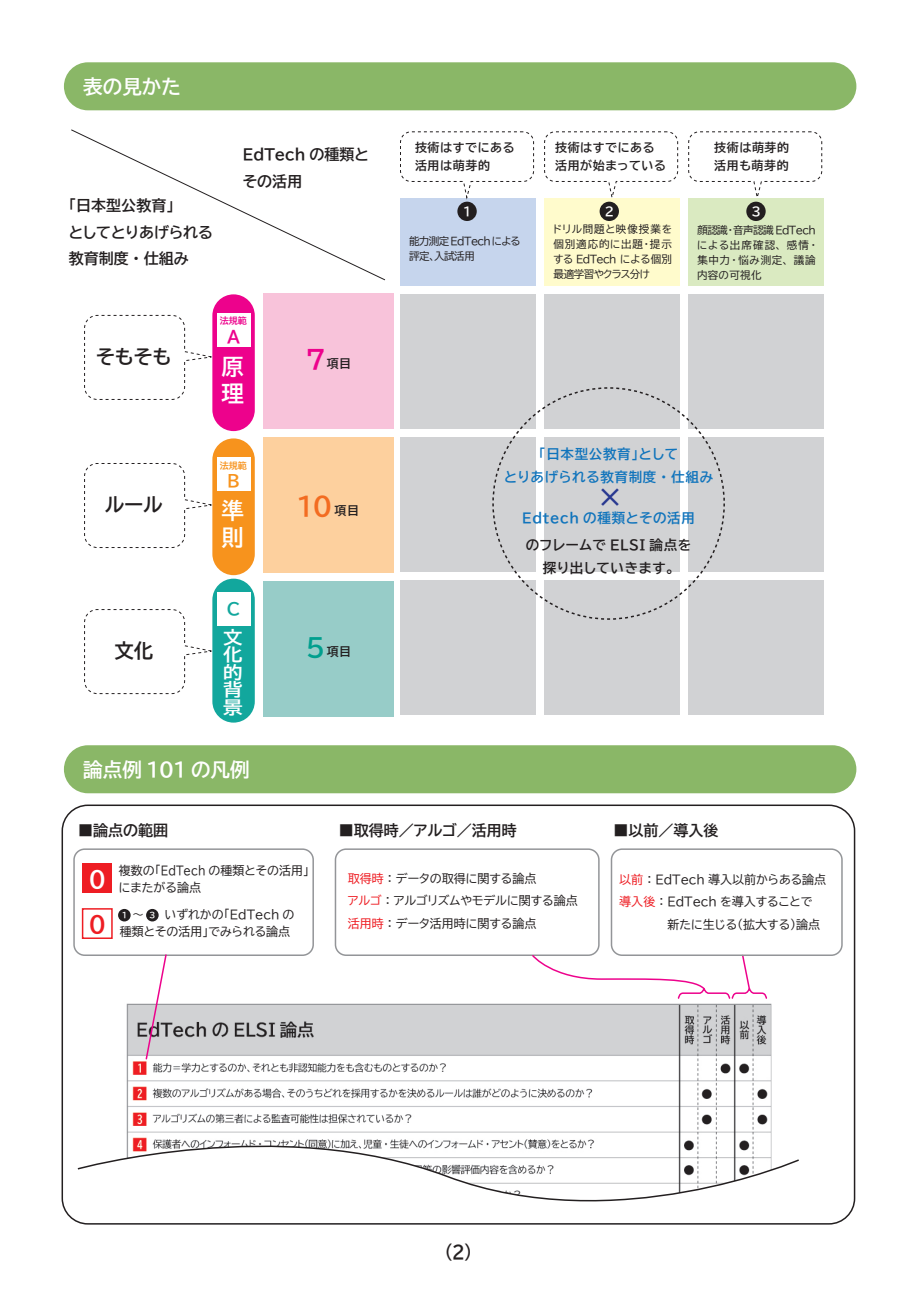
<style>
.page{position:relative;width:919px;height:1289px;background:#fff}
.page>*{position:absolute;margin:0;border:0;box-sizing:border-box;transform-origin:0 0}
.t1{font:28.5px "BIZ UDP Gothic Bold";color:#283890}
.t2{font:25.5px "BIZ UDP Gothic Bold";color:#f36c21}
.t3{font:25.5px "BIZ UDP Gothic Bold";color:#ed028c}
.t4{font:22.5px/27px "BIZ UDP Gothic Bold";color:#fff}
.t5{font:22.5px "BIZ UDP Gothic Bold";color:#ee1d23}
.t6{font:19.5px "BIZ UDP Gothic Bold";color:#fff}
.t7{font:19.5px "BIZ UDP Gothic Bold";color:#231f20}
.t8{font:18px "BIZ UDP Gothic Bold";color:#231f20;scale:.92 1}
.t9{font:17.55px/17.5px "BIZ UDP Gothic Bold";color:#fff;text-align:justify;scale:1.11 1}
.t10{font:16.5px "BIZ UDP Gothic Bold";color:#ed028c}
.t11{font:16.5px "BIZ UDP Gothic Bold";color:#f7931d}
.t12{font:16.5px "BIZ UDP Gothic Bold";color:#12a79d}
.t13{font:15px/26.2px "BIZ UDP Gothic Bold";color:#231f20}
.t14{font:13.5px/22.5px "BIZ UDP Gothic Bold";letter-spacing:.05em;color:#1074bc;text-align:center}
.t15{font:13.5px/22.5px "BIZ UDP Gothic Bold";letter-spacing:.05em;color:#231f20;text-align:center}
.t16{font:12px/22.5px "BIZ UDP Gothic";color:#231f20}
.t17{font:12px/18px "BIZ UDP Gothic Bold";letter-spacing:.05em;color:#231f20}
.t18{font:12px "BIZ UDP Gothic Bold";color:#fff}
.t19{font:10.5px/15px "BIZ UDP Gothic";color:#231f20;text-align:justify}
.t20{font:10.5px/15px "BIZ UDP Gothic";letter-spacing:-.055em;color:#231f20}
.t21{font:9px "BIZ UDP Gothic Bold";color:#ed028c}
.t22{font:9px "BIZ UDP Gothic Bold";color:#f7931d}
.t23{font:7.8px "BIZ UDP Gothic Bold";color:#fff}
.s1{font-size:12px;color:#231f20}
.s2{font-size:25.5px;color:#009f8e}
.s3{color:#ee1d23}
</style>
<div class="page">
<div style="left:688px;top:198px;width:135px;height:88px;background:#daeac1"></div>
<div style="left:544px;top:198px;width:135px;height:88px;background:#fffbcc"></div>
<div style="left:400px;top:198px;width:135px;height:88px;background:#c6d5ed"></div>
<div style="left:688px;top:437px;width:135px;height:135px;background:#d1d2d4"></div>
<div style="left:544px;top:437px;width:135px;height:135px;background:#d1d2d4"></div>
<div style="left:400px;top:437px;width:135px;height:135px;background:#d1d2d4"></div>
<div style="left:688px;top:294px;width:135px;height:135px;background:#d1d2d4"></div>
<div style="left:544px;top:294px;width:135px;height:135px;background:#d1d2d4"></div>
<div style="left:400px;top:294px;width:135px;height:135px;background:#d1d2d4"></div>
<div style="left:688px;top:580px;width:135px;height:135px;background:#d1d2d4"></div>
<div style="left:544px;top:580px;width:135px;height:135px;background:#d1d2d4"></div>
<div style="left:400px;top:580px;width:135px;height:135px;background:#d1d2d4"></div>
<div style="left:64px;top:745px;width:792px;height:48px;background:#8ab767;border-radius:24px"></div>
<img style="left:126px;top:1003px;width:645px;height:110px">
<svg style="left:76px;top:1113px;width:724px;height:112px"></svg>
<div style="left:64px;top:62px;width:792px;height:48px;background:#8ab767;border-radius:24px"></div>
<div style="left:83px;top:863px;width:29px;height:30px;background:#ee1d23"></div>
<div style="left:82px;top:908px;width:31px;height:31px;border:2px solid #ee1d23"></div>
<div style="left:73px;top:848px;width:241px;height:108px;border:2px solid #939598;border-radius:11px"></div>
<div style="left:335px;top:848px;width:264px;height:108px;border:2px solid #939598;border-radius:11px"></div>
<div style="left:610px;top:848px;width:232px;height:108px;border:2px solid #939598;border-radius:11px"></div>
<svg style="left:145px;top:953px;width:23px;height:107px"></svg>
<svg style="left:531px;top:953px;width:236px;height:46px"></svg>
<div style="left:62px;top:804px;width:793px;height:420px;border:2px solid #231f20;border-radius:26px"></div>
<div style="left:212px;top:294px;width:43px;height:137px;background:#ed028c;border-radius:21px"></div>
<div style="left:263px;top:293px;width:130px;height:135px;background:#f8c3da"></div>
<div style="left:263px;top:437px;width:130px;height:135px;background:#fdd09e"></div>
<div style="left:263px;top:581px;width:130px;height:135px;background:#97ccc8"></div>
<svg style="left:400px;top:131px;width:134px;height:69px"></svg>
<svg style="left:544px;top:131px;width:134px;height:67px"></svg>
<svg style="left:688px;top:131px;width:134px;height:66px"></svg>
<svg style="left:71px;top:129px;width:315px;height:152px"></svg>
<div style="left:217px;top:314px;width:33px;height:33px;background:#fff"></div>
<div style="left:212px;top:438px;width:43px;height:137px;background:#f7931d;border-radius:21px"></div>
<div style="left:217px;top:458px;width:33px;height:33px;background:#fff"></div>
<div style="left:212px;top:578px;width:43px;height:144px;background:#12a79d;border-radius:21px"></div>
<svg style="left:84px;top:315px;width:128px;height:85px"></svg>
<svg style="left:84px;top:463px;width:128px;height:85px"></svg>
<svg style="left:84px;top:609px;width:128px;height:85px"></svg>
<div style="left:599px;top:202px;width:20px;height:19px;background:#231f20;border-radius:50%"></div>
<div style="left:457px;top:202px;width:19px;height:19px;background:#231f20;border-radius:50%"></div>
<div style="left:746px;top:202px;width:19px;height:19px;background:#231f20;border-radius:50%"></div>
<div style="left:118px;top:908px;width:13px;height:13px;background:#231f20;border-radius:50%"></div>
<div style="left:146px;top:908px;width:13px;height:13px;background:#231f20;border-radius:50%"></div>
<div style="left:217px;top:592px;width:33px;height:33px;background:#fff"></div>
<h3 class="t6" style="left:83px;top:77px;width:99px">表の見かた</h3>
<p class="t13" style="left:69px;top:192px;width:145px">「日本型公教育」<br>としてとりあげられる教育制度・仕組み</p>
<p class="t13" style="left:243px;top:141px;width:127px">EdTech の種類とその活用</p>
<h3 class="t7" style="left:96px;top:347px;width:77px">そもそも</h3>
<p class="t21" style="left:220px;top:316px;width:28px">法規範</p>
<h3 class="t10" style="left:227px;top:328px;width:14px">A</h3>
<h3 class="t4" style="left:221px;top:353px;width:24px">原理</h3>
<h2 class="t3" style="left:306px;top:346px;width:21px">7</h2>
<p class="t17" style="left:327px;top:354px;width:26px">項目</p>
<h3 class="t7" style="left:105px;top:495px;width:59px">ルール</h3>
<h3 class="t7" style="left:114px;top:641px;width:40px">文化</h3>
<p class="t22" style="left:220px;top:460px;width:28px">法規範</p>
<h3 class="t11" style="left:227px;top:472px;width:14px">B</h3>
<h3 class="t4" style="left:221px;top:497px;width:23px">準則</h3>
<h3 class="t12" style="left:227px;top:600px;width:15px">C</h3>
<h3 class="t9" style="left:223px;top:628px;width:19px">文化的背景</h3>
<h2 class="t2" style="left:297px;top:493px;width:63px">10 <span class="s1">項目</span></h2>
<p class="t17" style="left:306px;top:642px;width:47px"><span class="s2">5</span>項目</p>
<h3 class="t6" style="left:83px;top:760px;width:168px">論点例 101 の凡例</h3>
<p class="t17" style="left:415px;top:138px;width:101px">技術はすでにある活用は萌芽的</p>
<p class="t17" style="left:555px;top:138px;width:112px">技術はすでにある活用が始まっている</p>
<p class="t17" style="left:714px;top:138px;width:76px">技術は萌芽的活用も萌芽的</p>
<p class="t18" style="left:463px;top:205px;width:9px">1</p>
<p class="t18" style="left:605px;top:205px;width:11px">2</p>
<p class="t18" style="left:751px;top:205px;width:11px">3</p>
<p class="t20" style="left:409px;top:233px;width:113px">能力測定 EdTechによる評定、入試活用</p>
<p class="t19" style="left:553px;top:222px;width:120px">ドリル問題と映像授業を個別適応的に出題・提示する EdTech による個別最適学習やクラス分け</p>
<p class="t19" style="left:697px;top:222px;width:120px">顔認識・音声認識 EdTechによる出席確認、感情・集中力・悩み測定、議論内容の可視化</p>
<p class="t14" style="left:504px;top:443px;width:210px">「日本型公教育」として<br>とりあげられる教育制度・仕組み</p>
<p class="t14" style="left:522px;top:507px;width:174px">Edtech の種類とその活用</p>
<p class="t15" style="left:525px;top:533px;width:167px">のフレームで ELSI 論点を探り出していきます。</p>
<h1 class="t1" style="left:598px;top:483px;width:25px">×</h1>
<p class="t13" style="left:78px;top:817px;width:91px">■論点の範囲</p>
<p class="t13" style="left:339px;top:817px;width:180px">■取得時／アルゴ／活用時</p>
<p class="t13" style="left:613px;top:817px;width:106px">■以前／導入後</p>
<h3 class="t4" style="left:89px;top:865px;width:19px">0</h3>
<h3 class="t5" style="left:89px;top:913px;width:19px">0</h3>
<p class="t16" style="left:119px;top:862px;width:192px;line-height:16.5px">複数の「EdTech の種類とその活用」にまたがる論点</p>
<p class="t16" style="left:120px;top:906px;width:176px;line-height:16.5px;text-indent:44px">いずれかの「EdTech の種類とその活用」でみられる論点</p>
<p class="t23" style="left:122px;top:911px;width:6px">1</p>
<p class="t23" style="left:149px;top:911px;width:7px">3</p>
<p class="t16" style="left:132px;top:903px;width:13px">〜</p>
<p class="t16" style="left:348px;top:866px;width:231px"><span class="s3">取得時</span>：データの取得に関する論点<br><span class="s3">アルゴ</span>：アルゴリズムやモデルに関する論点<span class="s3">活用時</span>：データ活用時に関する論点</p>
<p class="t16" style="left:619px;top:867px;width:208px"><span class="s3">以前</span>： EdTech 導入以前からある論点<span class="s3">導入後</span>： EdTech を導入することで<br>　　　　　　新たに生じる（拡大する）論点</p>
<h3 class="t8" style="left:444px;top:1242px;width:31px">（2）</h3>
</div>
